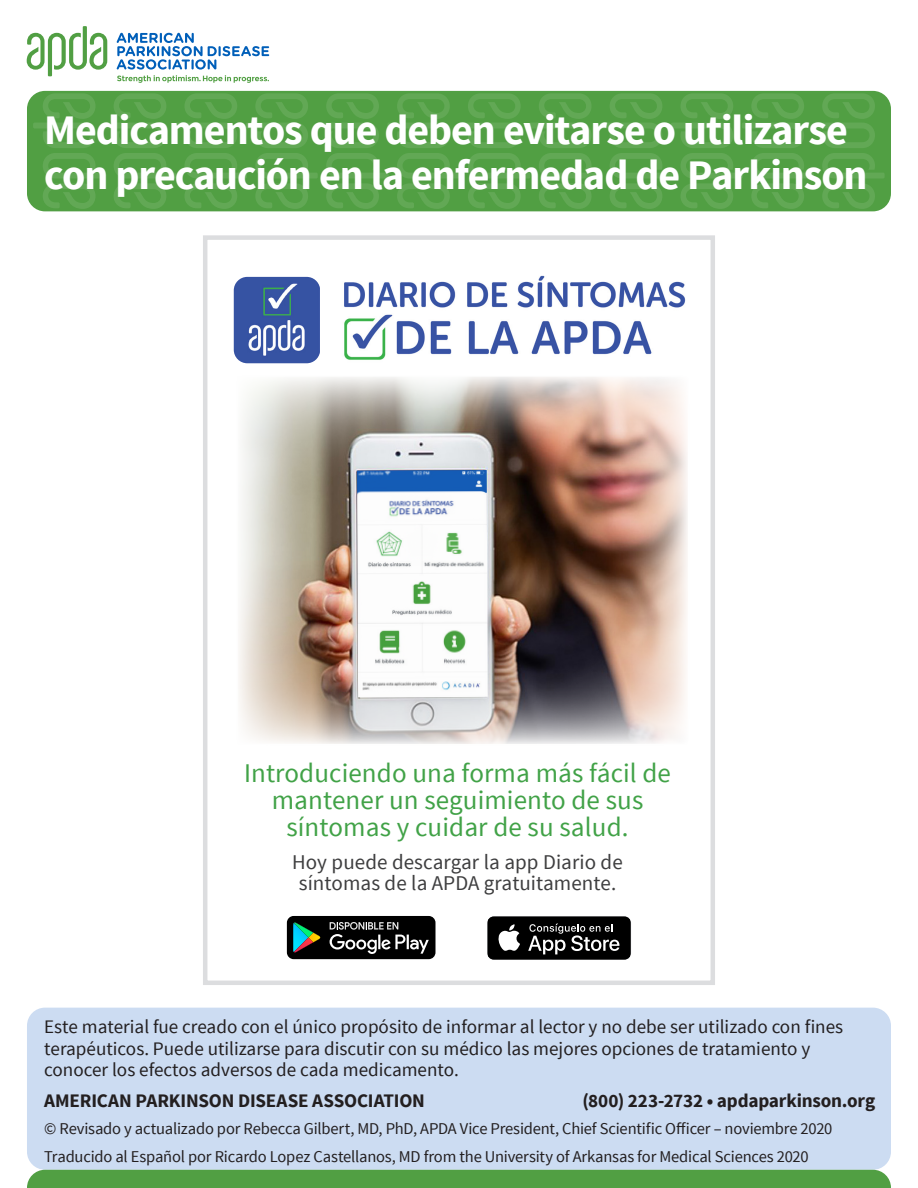
<style>
.page{position:relative;width:918px;height:1188px;background:#fff}
.page>*{position:absolute;margin:0;border:0;box-sizing:border-box;transform-origin:0 0}
.Lead-in_Text_12_75_1{font:700 42px/45px "Source Sans Pro";letter-spacing:-.025em;color:#fff}
.t1{font:27px/27px "Source Sans Pro";letter-spacing:.005em;color:#41a247;text-align:center}
.t2{font:21px/21px "Source Sans Pro";letter-spacing:.005em;color:#3e3e3f;text-align:center}
.Text{font:19.2px/21.8px "Source Sans Pro";color:#231f20}
.Text-2{font:700 19.2px "Source Sans Pro";letter-spacing:-.01em;color:#231f20}
.Copyright{font:16.5px "Source Sans Pro";letter-spacing:-.01em;color:#231f20}
</style>
<div class="page">
<div style="left:27px;top:1008px;width:864px;height:162px;background:#ccdcf2;border-radius:18px"></div>
<div style="left:27px;top:91px;width:864px;height:120px;background:#519f43;border-radius:18px"></div>
<svg style="left:33px;top:93px;width:852px;height:116px"></svg>
<div style="left:27px;top:1170px;width:864px;height:18px;background:#519f43"></div>
<svg style="left:117px;top:33px;width:152px;height:50px"></svg>
<svg style="left:27px;top:26px;width:80px;height:50px"></svg>
<img style="left:344px;top:275px;width:342px;height:85px">
<img style="left:239px;top:378px;width:448px;height:364px">
<div style="left:236px;top:375px;width:454px;height:370px;border:2px solid #ecedea"></div>
<img style="left:234px;top:277px;width:86px;height:86px">
<div style="left:203px;top:235px;width:512px;height:750px;border:4px solid #dcdddf"></div>
<svg style="left:287px;top:916px;width:149px;height:43px"></svg>
<svg style="left:487px;top:916px;width:144px;height:44px"></svg>
<img style="left:357px;top:470px;width:131px;height:227px">
<p class="Lead-in_Text_12_75_1" style="left:44px;top:110px;width:825px">Medicamentos que deben evitarse o utilizarse con precaución en la enfermedad de Parkinson</p>
<p class="t1" style="left:244px;top:760px;width:429px">Introduciendo una forma más fácil de mantener un seguimiento de sus síntomas y cuidar de su salud.</p>
<p class="t2" style="left:292px;top:852px;width:332px">Hoy puede descargar la app Diario de síntomas de la APDA gratuitamente.</p>
<p class="Text" style="left:44px;top:1016px;width:801px">Este material fue creado con el único propósito de informar al lector y no debe ser utilizado con fines terapéuticos. Puede utilizarse para discutir con su médico las mejores opciones de tratamiento y conocer los efectos adversos de cada medicamento.</p>
<p class="Text-2" style="left:44px;top:1088px;width:382px">AMERICAN PARKINSON DISEASE ASSOCIATION</p>
<p class="Text-2" style="left:582px;top:1088px;width:294px">(800) 223-2732 • apdaparkinson.org</p>
<p class="Copyright" style="left:44px;top:1119px;width:790px">© Revisado y actualizado por Rebecca Gilbert, MD, PhD, APDA Vice President, Chief Scientific Officer – noviembre 2020</p>
<p class="Copyright" style="left:44px;top:1146px;width:766px">Traducido al Español por Ricardo Lopez Castellanos, MD from the University of Arkansas for Medical Sciences 2020</p>
</div>
